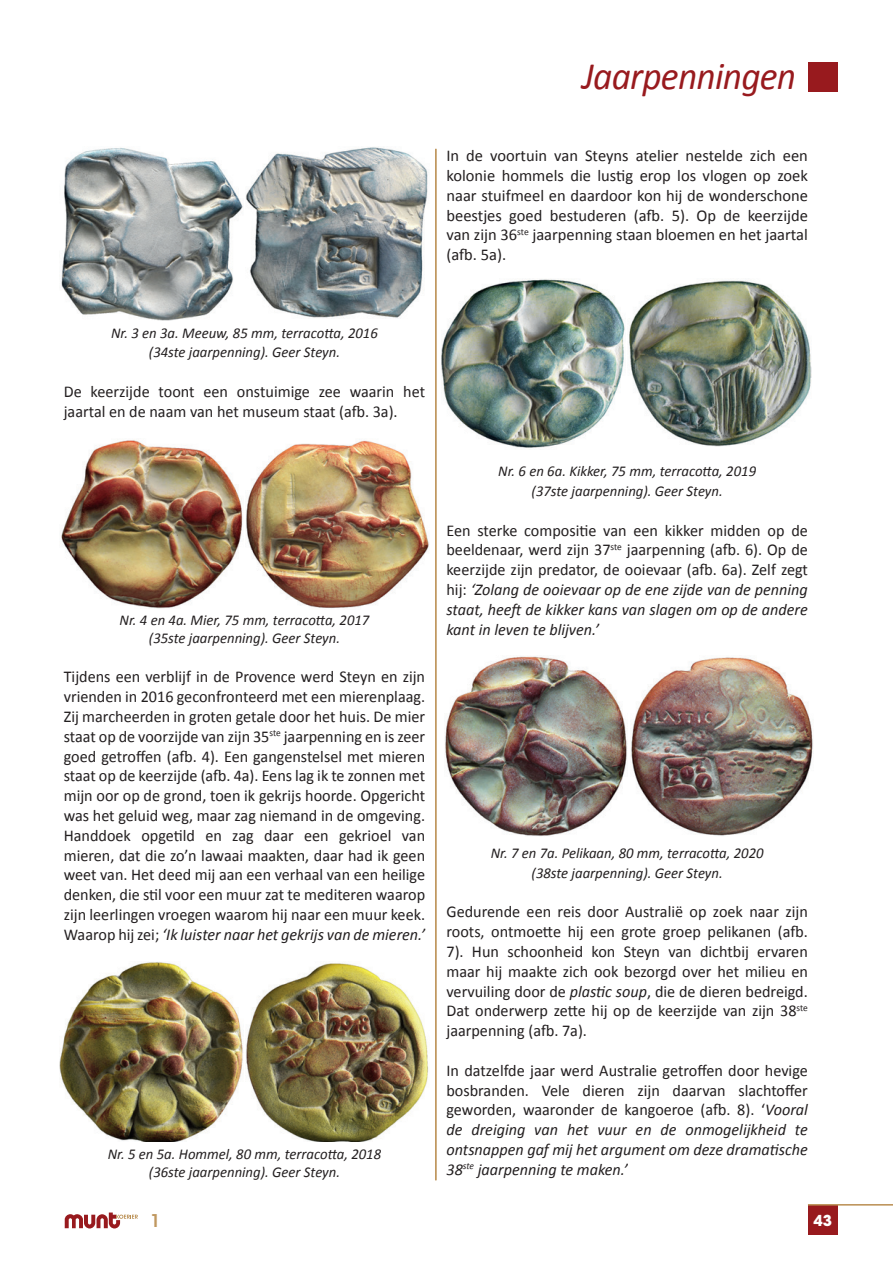
<style>
.page{position:relative;width:893px;height:1263px;background:#fff}
.page>*{position:absolute;margin:0;border:0;box-sizing:border-box;transform-origin:0 0}
.t1{font:italic 39px "Calibri";letter-spacing:-.02em;color:#981a1e;scale:.96 1}
.t2{font:600 18px "Avant Garde IT Cby BT";color:#c09860}
.t3{font:16.5px/19.8px "Calibri";color:#231f20;text-align:justify}
.t4{font:italic 15px/19.8px "Calibri";color:#231f20;text-align:center}
.t5{font:700 15px "Avant Garde LT";color:#fff}
.s1{font-style:italic}
</style>
<div class="page">
<div style="left:808px;top:1205px;width:30px;height:30px;background:#981a1e"></div>
<hr style="left:808px;top:1204px;width:85px;height:1px;background:#ba8e51">
<svg style="left:65px;top:1212px;width:73px;height:16px"></svg>
<div style="left:808px;top:62px;width:30px;height:29px;background:#981a1e"></div>
<hr style="left:435px;top:149px;width:1px;height:1031px;background:#ba8e51">
<img style="left:61px;top:147px;width:182px;height:174px">
<img style="left:60px;top:962px;width:183px;height:179px">
<img style="left:61px;top:440px;width:182px;height:168px">
<img style="left:246px;top:147px;width:182px;height:171px">
<img style="left:246px;top:963px;width:182px;height:178px">
<img style="left:246px;top:440px;width:183px;height:168px">
<img style="left:442px;top:279px;width:183px;height:169px">
<img style="left:629px;top:280px;width:182px;height:167px">
<img style="left:445px;top:656px;width:182px;height:180px">
<img style="left:631px;top:657px;width:182px;height:179px">
<h1 class="t1" style="left:582px;top:49px;width:225px">Jaarpenningen</h1>
<p class="t3" style="left:446px;top:145px;width:363px">In de voortuin van Steyns atelier nestelde zich een kolonie hommels die lustig erop los vlogen op zoek naar stuifmeel en daardoor kon hij de wonderschone beestjes goed bestuderen (afb. 5). Op de keerzijde van zijn 36<sup>ste</sup> jaarpenning staan bloemen en het jaartal (afb. 5a).</p>
<p class="t4" style="left:111px;top:322px;width:268px">Nr. 3 en 3a. Meeuw, 85 mm, terracotta, 2016 (34ste jaarpenning). Geer Steyn.</p>
<p class="t3" style="left:64px;top:381px;width:363px">De keerzijde toont een onstuimige zee waarin het jaartal en de naam van het museum staat (afb. 3a).</p>
<p class="t4" style="left:120px;top:610px;width:251px;line-height:18px">Nr. 4 en 4a. Mier, 75 mm, terracotta, 2017 (35ste jaarpenning). Geer Steyn.</p>
<p class="t3" style="left:64px;top:666px;width:363px">Tijdens een verblijf in de Provence werd Steyn en zijn vrienden in 2016 geconfronteerd met een mierenplaag.<br>Zij marcheerden in groten getale door het huis. De mier staat op de voorzijde van zijn 35<sup>ste</sup> jaarpenning en is zeer goed getroffen (afb. 4). Een gangenstelsel met mieren staat op de keerzijde (afb. 4a). Eens lag ik te zonnen met mijn oor op de grond, toen ik gekrijs hoorde. Opgericht was het geluid weg, maar zag niemand in de omgeving.<br>Handdoek opgetild en zag daar een gekrioel van mieren, dat die zo’n lawaai maakten, daar had ik geen weet van. Het deed mij aan een verhaal van een heilige denken, die stil voor een muur zat te mediteren waarop zijn leerlingen vroegen waarom hij naar een muur keek.<br>Waarop hij zei; <span class="s1">‘Ik luister naar het gekrijs van de mieren.’</span></p>
<p class="t4" style="left:108px;top:1144px;width:275px;line-height:18px">Nr. 5 en 5a. Hommel, 80 mm, terracotta, 2018 (36ste jaarpenning). Geer Steyn.</p>
<p class="t4" style="left:498px;top:461px;width:259px">Nr. 6 en 6a. Kikker, 75 mm, terracotta, 2019 (37ste jaarpenning). Geer Steyn.</p>
<p class="t3" style="left:446px;top:519px;width:363px">Een sterke compositie van een kikker midden op de beeldenaar, werd zijn 37<sup>ste</sup> jaarpenning (afb. 6). Op de keerzijde zijn predator, de ooievaar (afb. 6a). Zelf zegt hij: <span class="s1">‘Zolang de ooievaar op de ene zijde van de penning staat, heeft de kikker kans van slagen om op de andere kant in leven te blijven.’</span></p>
<p class="t4" style="left:491px;top:842px;width:274px">Nr. 7 en 7a. Pelikaan, 80 mm, terracotta, 2020 (38ste jaarpenning). Geer Steyn.</p>
<p class="t3" style="left:446px;top:901px;width:363px">Gedurende een reis door Australië op zoek naar zijn roots, ontmoette hij een grote groep pelikanen (afb.<br>7). Hun schoonheid kon Steyn van dichtbij ervaren maar hij maakte zich ook bezorgd over het milieu en vervuiling door de <span class="s1">plastic soup</span>, die de dieren bedreigd.<br>Dat onderwerp zette hij op de keerzijde van zijn 38<sup>ste </sup>jaarpenning (afb. 7a).</p>
<p class="t3" style="left:446px;top:1059px;width:363px">In datzelfde jaar werd Australie getroffen door hevige bosbranden. Vele dieren zijn daarvan slachtoffer geworden, waaronder de kangoeroe (afb. 8). ‘<span class="s1">Vooral de dreiging van het vuur en de onmogelijkheid te ontsnappen gaf mij het argument om deze dramatische 38</span><sup>ste</sup> <span class="s1">jaarpenning te maken.’</span></p>
<p class="t2" style="left:150px;top:1210px;width:12px">1</p>
<p class="t5" style="left:813px;top:1211px;width:20px">43</p>
</div>
